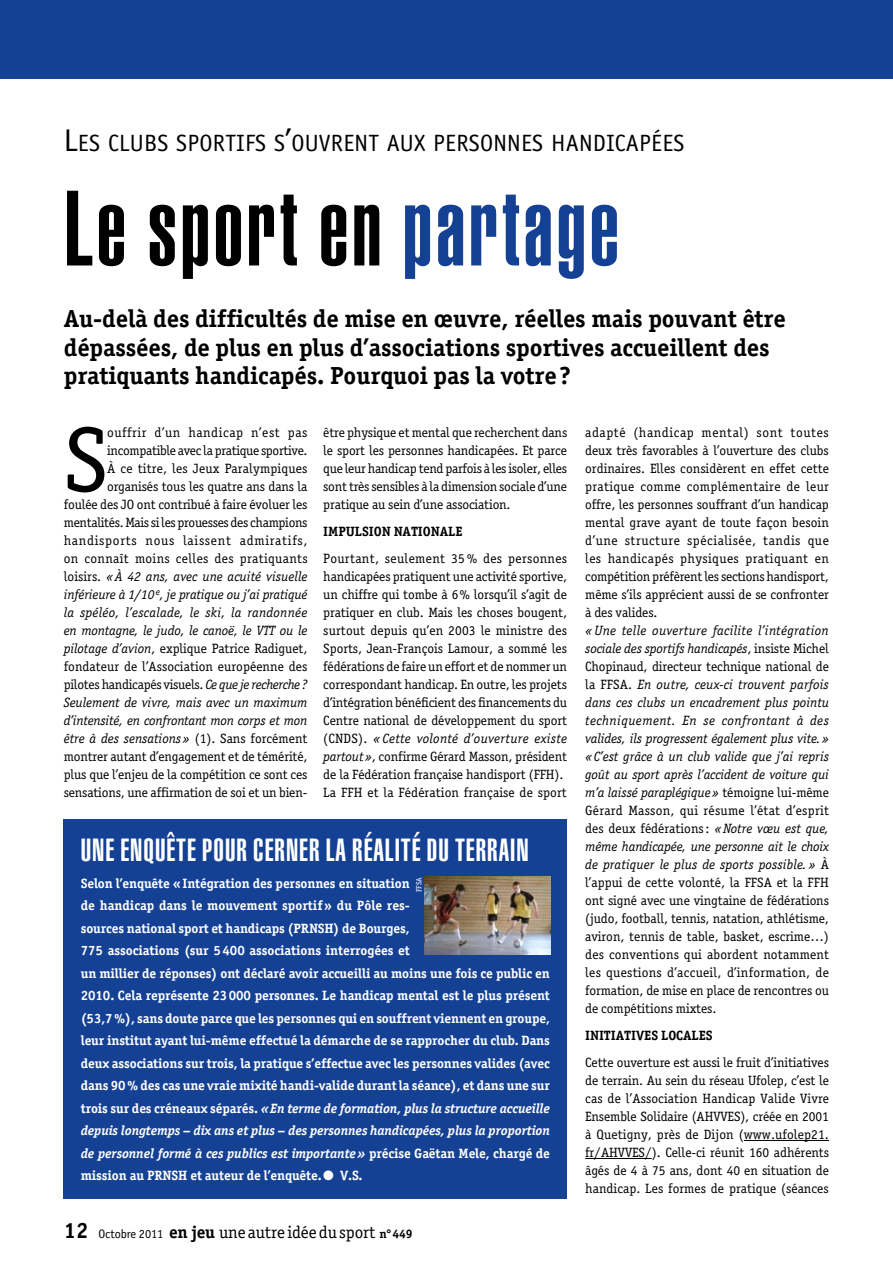
<style>
.page{position:relative;width:893px;height:1263px;background:#fff}
.page>*{position:absolute;margin:0;border:0;box-sizing:border-box;transform-origin:0 0}
.t1{font:900 extra-condensed 105px "Helvetica";letter-spacing:.035em;color:#000}
.t2{font:92.4px "Officina Serif";color:#000}
.t3{font:900 extra-condensed 31.5px "Helvetica";letter-spacing:.03em;color:#fff}
.t4{font:700 24.75px/28.5px "Officina Serif";letter-spacing:-.005em;color:#000}
.t5{font:23.7px "Officina Sans";letter-spacing:.01em;color:#000}
.t6{font:17.25px "Officina Serif";letter-spacing:-.005em;color:#000}
.t7{font:13.5px/18px "Officina Serif";letter-spacing:-.01em;color:#000}
.t8{font:700 13.5px/22.5px "Officina Serif";letter-spacing:-.01em;color:#fff}
.t9{font:13.5px/27px "Officina Serif";letter-spacing:.025em;color:#000}
.t10{font:7.5px "Officina Serif";color:#fff}
.s1{font-size:31.5px}
.s2{color:#154194}
.s3{font-style:italic}
.s4{font-weight:700}
.s5{font-weight:700;font-size:22.2px}
.s6{font-family:"Officina Sans";font-size:12.3px}
.s7{font-weight:700;font-size:12.3px}
</style>
<div class="page">
<div style="left:0;top:0;width:893px;height:79px;background:#154194"></div>
<hr style="left:744px;top:1140px;width:85px;height:1px;background:#000">
<hr style="left:585px;top:1158px;width:67px;height:1px;background:#000">
<div style="left:64px;top:819px;width:503px;height:380px;background:#154194"></div>
<img style="left:425px;top:877px;width:125px;height:77px">
<p class="t5" style="left:64px;top:129px;width:555px"><span class="s1">L</span>ES CLUBS SPORTIFS S<span class="s1">’</span>OUVRENT AUX PERSONNES HANDICAP</p>
<p class="t5" style="left:651px;top:129px;width:33px">ÉES</p>
<p class="t1" style="left:64px;top:168px;width:557px">Le sport en <span class="s2">partage</span></p>
<p class="t4" style="left:64px;top:304px;width:724px">Au-delà des difficultés de mise en œuvre, réelles mais pouvant être dépassées, de plus en plus d’associations sportives accueillent des pratiquants handicapés. Pourquoi pas la votre?</p>
<p class="t2" style="left:64px;top:406px;width:46px">S</p>
<p class="t7" style="left:64px;top:424px;width:245px;text-align:right">ouffrir d’un handicap n’est pas incompatible avec la pratique sportive.<br>À ce titre, les Jeux Paralympiques organisés tous les quatre ans dans la<br>foulée des JO ont contribué à faire évoluer les mentalités. Mais si les prouesses des champions handisports nous laissent admiratifs, on connaît moins celles des pratiquants loisirs. <span class="s3">«À 42 ans, avec une acuité visuelle inférieure à 1/10</span> <sup>e</sup><span class="s3">, je pratique ou j’ai pratiqué la spéléo, l’escalade, le ski, la randonnée en montagne, le judo, le canoë, le VTT ou le pilotage d’avion</span>, explique Patrice Radiguet, fondateur de l’Association européenne des pilotes handicapés visuels. <span class="s3">Ce que je recherche?<br>Seulement de vivre, mais avec un maximum d’intensité, en confrontant mon corps et mon être à des sensations»</span> (1). Sans forcément montrer autant d’engagement et de témérité, plus que l’enjeu de la compétition ce sont ces sensations, une affirmation de soi et un bien-</p>
<p class="t7" style="left:323px;top:424px;width:245px;text-align:justify">être physique et mental que recherchent dans le sport les personnes handicapées. Et parce que leur handicap tend parfois à les isoler, elles sont très sensibles à la dimension sociale d’une pratique au sein d’une association.</p>
<p class="t9" style="left:323px;top:518px;width:245px"><span class="s4">IMPULSION NATIONALE<br></span>Pourtant, seulement 35 % des personnes</p>
<p class="t7" style="left:323px;top:568px;width:245px">handicapées pratiquent une activité sportive, un chiffre qui tombe à 6% lorsqu’il s’agit de pratiquer en club. Mais les choses bougent, surtout depuis qu’en 2003 le ministre des Sports, Jean-François Lamour, a sommé les fédérations de faire un effort et de nommer un correspondant handicap. En outre, les projets d’intégration bénéficient des financements du Centre national de développement du sport (CNDS). <span class="s3">« Cette volonté d’ouverture existe partout»</span>, confirme Gérard Masson, président de la Fédération française handisport (FFH).<br>La FFH et la Fédération française de sport</p>
<p class="t3" style="left:81px;top:832px;width:449px">UNE ENQUÊTE POUR CERNER LA RÉALITÉ DU TERRAIN</p>
<p class="t8" style="left:81px;top:871px;width:471px">Selon l’enquête «Intégration des personnes en situation<br>de handicap dans le mouvement sportif» du Pôle res-<br>sources national sport et handicaps (PRNSH) de Bourges,<br>775 associations (sur 5400 associations interrogées et<br>un millier de réponses) ont déclaré avoir accueilli au moins une fois ce public en 2010. Cela représente 23000 personnes. Le handicap mental est le plus présent (53,7%), sans doute parce que les personnes qui en souffrent viennent en groupe, leur institut ayant lui-même effectué la démarche de se rapprocher du club. Dans deux associations sur trois, la pratique s’effectue avec les personnes valides (avec dans 90% des cas une vraie mixité handi-valide durant la séance), et dans une sur trois sur des créneaux séparés. <span class="s3">«En terme de formation, plus la structure accueille depuis longtemps – dix ans et plus – des personnes handicapées, plus la proportion de personnel formé à ces publics est importante»</span> précise Gaëtan Mele, chargé de mission au PRNSH et auteur de l’enquête.● V.S.</p>
<p class="t10" style="left:415px;top:892px;width:16px;rotate:-90deg">FFSA</p>
<p class="t6" style="left:64px;top:1222px;width:350px"><span class="s5">12</span> <span class="s6">Octobre 2011</span> <span class="s4">en jeu</span> une autre idée du sport <span class="s7">n°449</span></p>
<p class="t7" style="left:585px;top:424px;width:245px">adapté (handicap mental) sont toutes deux très favorables à l’ouverture des clubs ordinaires. Elles considèrent en effet cette pratique comme complémentaire de leur offre, les personnes souffrant d’un handicap mental grave ayant de toute façon besoin d’une structure spécialisée, tandis que les handicapés physiques pratiquant en compétition préfèrent les sections handisport, même s’ils apprécient aussi de se confronter à des valides.<br><span class="s3">« Une telle ouverture facilite l’intégration sociale des sportifs handicapés</span>, insiste Michel Chopinaud, directeur technique national de la FFSA. <span class="s3">En outre, ceux-ci trouvent parfois dans ces clubs un encadrement plus pointu techniquement. En se confrontant à des valides, ils progressent également plus vite.» «C’est grâce à un club valide que j’ai repris goût au sport après l’accident de voiture qui m’a laissé paraplégique»</span> témoigne lui-même Gérard Masson, qui résume l’état d’esprit des deux fédérations: <span class="s3">«Notre vœu est que, même handicapée, une personne ait le choix de pratiquer le plus de sports possible. »</span> À l’appui de cette volonté, la FFSA et la FFH ont signé avec une vingtaine de fédérations (judo, football, tennis, natation, athlétisme, aviron, tennis de table, basket, escrime…) des conventions qui abordent notamment les questions d’accueil, d’information, de formation, de mise en place de rencontres ou de compétitions mixtes.</p>
<p class="t7" style="left:585px;top:1022px;width:245px;line-height:27px"><span class="s4">INITIATIVES LOCALES<br></span>Cette ouverture est aussi le fruit d’initiatives</p>
<p class="t7" style="left:585px;top:1071px;width:245px;text-align:justify">de terrain. Au sein du réseau Ufolep, c’est le cas de l’Association Handicap Valide Vivre Ensemble Solidaire (AHVVES), créée en 2001 à Quetigny, près de Dijon (www.ufolep21. fr/AHVVES/). Celle-ci réunit 160 adhérents âgés de 4 à 75 ans, dont 40 en situation de handicap. Les formes de pratique (séances</p>
</div>
